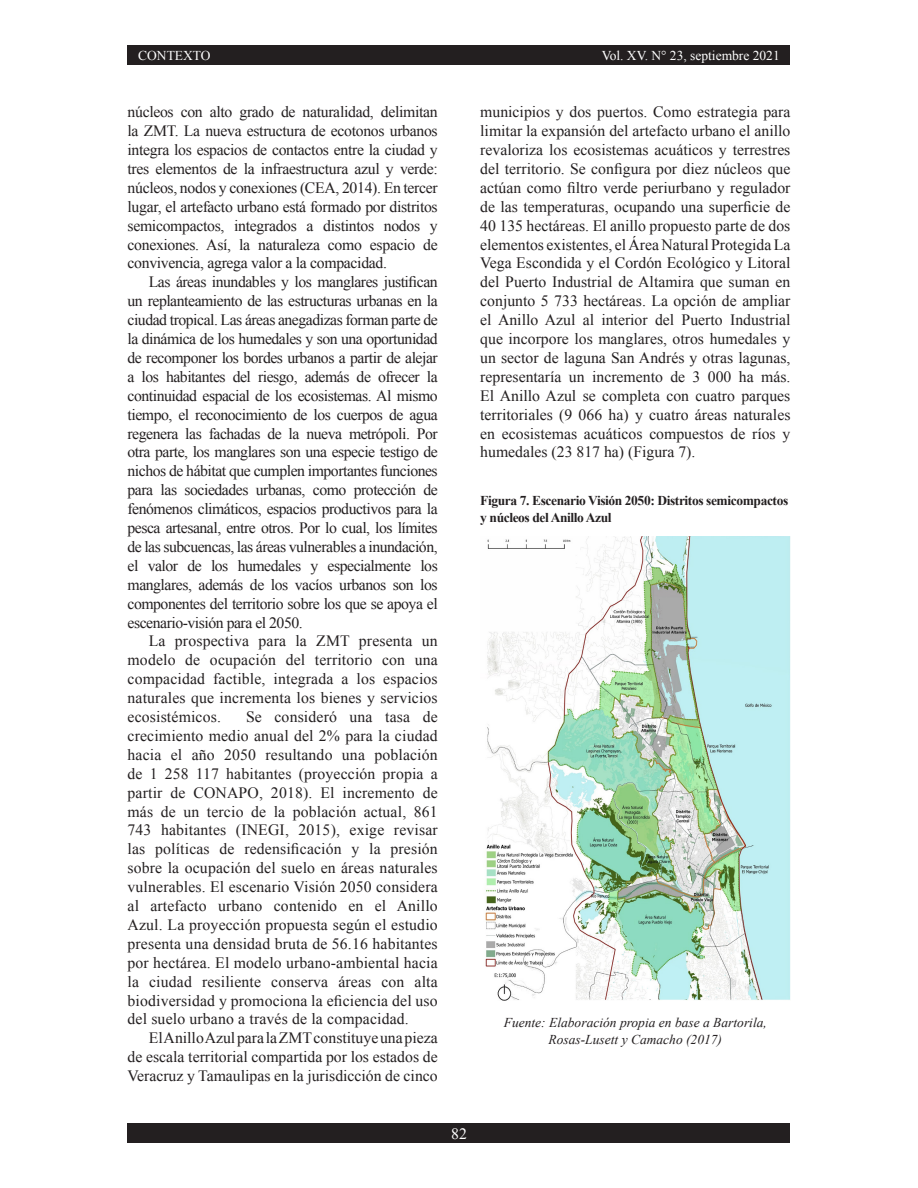
<style>
.page{position:relative;width:918px;height:1188px;background:#fff}
.page>*{position:absolute;margin:0;border:0;box-sizing:border-box;transform-origin:0 0}
.t1{font:15.75px/18.9px "Times New Roman";color:#231f20;text-align:justify}
.t2{font:15.75px "Times New Roman";color:#fff}
.t3{font:700 13.5px/16.2px "Times New Roman";letter-spacing:-.03em;color:#231f20}
.t4{font:italic 13.5px "Times New Roman";color:#231f20}
.t5{font:13.5px "Times New Roman";color:#fff}
</style>
<div class="page">
<div style="left:128px;top:1124px;width:662px;height:19px;background:#231f20"></div>
<div style="left:128px;top:45px;width:662px;height:19px;background:#231f20"></div>
<img style="left:485px;top:537px;width:305px;height:463px">
<p class="t5" style="left:138px;top:47px;width:74px">CONTEXTO</p>
<p class="t5" style="left:602px;top:46px;width:180px">Vol. XV. N° 23, septiembre 2021</p>
<p class="t1" style="left:128px;top:102px;width:312px">núcleos con alto grado de naturalidad, delimitan la ZMT. La nueva estructura de ecotonos urbanos integra los espacios de contactos entre la ciudad y tres elementos de la infraestructura azul y verde: núcleos, nodos y conexiones (CEA, 2014). En tercer lugar, el artefacto urbano está formado por distritos semicompactos, integrados a distintos nodos y conexiones. Así, la naturaleza como espacio de convivencia, agrega valor a la compacidad.</p>
<p class="t1" style="left:128px;top:272px;width:312px;text-indent:21px">Las áreas inundables y los manglares justifican un replanteamiento de las estructuras urbanas en la ciudad tropical. Las áreas anegadizas forman parte de la dinámica de los humedales y son una oportunidad de recomponer los bordes urbanos a partir de alejar a los habitantes del riesgo, además de ofrecer la continuidad espacial de los ecosistemas. Al mismo tiempo, el reconocimiento de los cuerpos de agua regenera las fachadas de la nueva metrópoli. Por otra parte, los manglares son una especie testigo de nichos de hábitat que cumplen importantes funciones para las sociedades urbanas, como protección de fenómenos climáticos, espacios productivos para la pesca artesanal, entre otros. Por lo cual, los límites de las subcuencas, las áreas vulnerables a inundación, el valor de los humedales y especialmente los manglares, además de los vacíos urbanos son los componentes del territorio sobre los que se apoya el escenario-visión para el 2050.</p>
<p class="t1" style="left:128px;top:631px;width:312px;text-indent:21px">La prospectiva para la ZMT presenta un modelo de ocupación del territorio con una compacidad factible, integrada a los espacios naturales que incrementa los bienes y servicios ecosistémicos.</p>
<p class="t1" style="left:128px;top:707px;width:312px;text-indent:118px">Se consideró una tasa de crecimiento medio anual del 2% para la ciudad hacia el año 2050 resultando una población de 1 258 117 habitantes (proyección propia a partir de CONAPO, 2018). El incremento de más de un tercio de la población actual, 861<br>743 habitantes (INEGI, 2015), exige revisar las políticas de redensificación y la presión sobre la ocupación del suelo en áreas naturales vulnerables. El escenario Visión 2050 considera al artefacto urbano contenido en el Anillo Azul. La proyección propuesta según el estudio presenta una densidad bruta de 56.16 habitantes por hectárea. El modelo urbano-ambiental hacia la ciudad resiliente conserva áreas con alta biodiversidad y promociona la eficiencia del uso del suelo urbano a través de la compacidad.</p>
<p class="t1" style="left:128px;top:1028px;width:312px;text-indent:21px">El Anillo Azul para la ZMT constituye una pieza de escala territorial compartida por los estados de Veracruz y Tamaulipas en la jurisdicción de cinco</p>
<p class="t1" style="left:480px;top:102px;width:312px">municipios y dos puertos. Como estrategia para limitar la expansión del artefacto urbano el anillo revaloriza los ecosistemas acuáticos y terrestres del territorio. Se configura por diez núcleos que actúan como filtro verde periurbano y regulador de las temperaturas, ocupando una superficie de 40 135 hectáreas. El anillo propuesto parte de dos elementos existentes, el Área Natural Protegida La Vega Escondida y el Cordón Ecológico y Litoral del Puerto Industrial de Altamira que suman en conjunto 5 733 hectáreas. La opción de ampliar el Anillo Azul al interior del Puerto Industrial que incorpore los manglares, otros humedales y un sector de laguna San Andrés y otras lagunas, representaría un incremento de 3 000 ha más.<br>El Anillo Azul se completa con cuatro parques territoriales (9 066 ha) y cuatro áreas naturales en ecosistemas acuáticos compuestos de ríos y humedales (23 817 ha) (Figura 7).</p>
<p class="t3" style="left:480px;top:493px;width:310px">Figura 7. Escenario Visión 2050: Distritos semicompactos y núcleos del Anillo Azul</p>
<p class="t4" style="left:504px;top:1014px;width:265px">Fuente: Elaboración propia en base a Bartorila,</p>
<p class="t4" style="left:549px;top:1030px;width:175px">Rosas-Lusett y Camacho (2017)</p>
<p class="t2" style="left:451px;top:1123px;width:17px">82</p>
</div>
